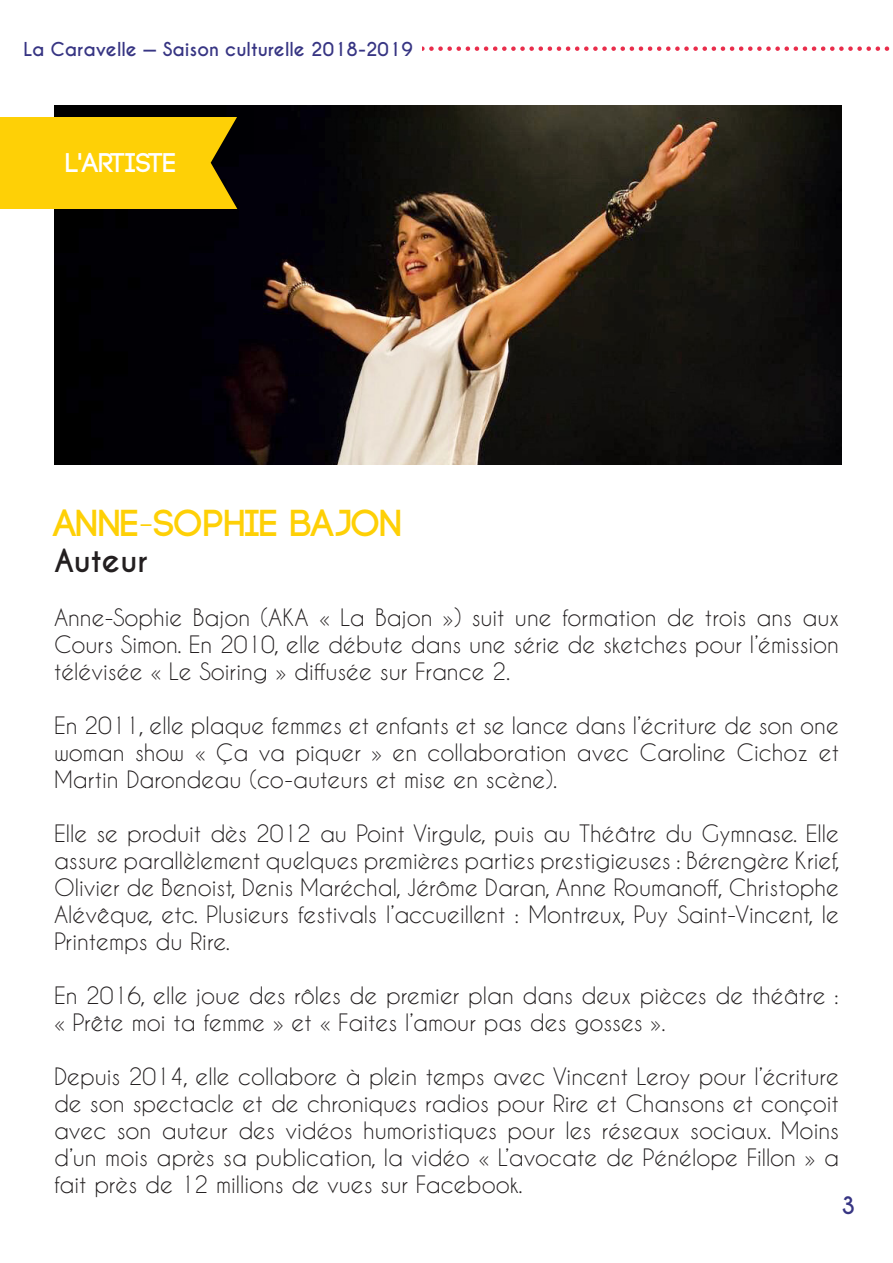
<style>
.page{position:relative;width:893px;height:1263px;background:#fff}
.page>*{position:absolute;margin:0;border:0;box-sizing:border-box;transform-origin:0 0}
.t1{font:700 37.5px "Code";color:#fed006}
.t2{font:700 30px "Caviar Dreams";color:#231f20}
.t3{font:700 27px "Code";color:#fff}
.t4{font:22.5px/27px "Caviar Dreams";color:#231f20;text-align:justify}
.t5{font:700 22.5px "Caviar Dreams";color:#373583}
.t6{font:700 18px "Caviar Dreams";color:#373583}
.s1{font-family:"Caviar Dreams";font-weight:400}
</style>
<div class="page">
<img style="left:54px;top:105px;width:787px;height:360px">
<svg style="left:422px;top:46px;width:468px;height:5px"></svg>
<div style="left:0;top:117px;width:242px;height:91px;background:#fed006"></div>
<img style="left:211px;top:105px;width:43px;height:133px">
<p class="t6" style="left:24px;top:38px;width:391px">La Caravelle — Saison culturelle 2018-2019</p>
<p class="t3" style="left:66px;top:149px;width:111px">L'ARTISTE</p>
<h1 class="t1" style="left:54px;top:504px;width:350px">ANNE<span class="s1">-</span>SOPHIE BAJON</h1>
<h2 class="t2" style="left:54px;top:543px;width:95px">Auteur</h2>
<p class="t4" style="left:54px;top:604px;width:786px">Anne-Sophie Bajon (AKA « La Bajon ») suit une formation de trois ans aux Cours Simon. En 2010, elle débute dans une série de sketches pour l’émission télévisée « Le Soiring » diffusée sur France 2.</p>
<p class="t4" style="left:54px;top:712px;width:786px">En 2011, elle plaque femmes et enfants et se lance dans l’écriture de son one woman show « Ça va piquer » en collaboration avec Caroline Cichoz et Martin Darondeau (co-auteurs et mise en scène).</p>
<p class="t4" style="left:54px;top:820px;width:787px">Elle se produit dès 2012 au Point Virgule, puis au Théâtre du Gymnase. Elle assure parallèlement quelques premières parties prestigieuses : Bérengère Krief, Olivier de Benoist, Denis Maréchal, Jérôme Daran, Anne Roumanoff, Christophe Alévêque, etc. Plusieurs festivals l’accueillent : Montreux, Puy Saint-Vincent, le Printemps du Rire.</p>
<p class="t4" style="left:54px;top:982px;width:786px">En 2016, elle joue des rôles de premier plan dans deux pièces de théâtre : « Prête moi ta femme » et « Faites l’amour pas des gosses ».</p>
<p class="t4" style="left:54px;top:1063px;width:786px">Depuis 2014, elle collabore à plein temps avec Vincent Leroy pour l’écriture de son spectacle et de chroniques radios pour Rire et Chansons et conçoit avec son auteur des vidéos humoristiques pour les réseaux sociaux. Moins d’un mois après sa publication, la vidéo « L’avocate de Pénélope Fillon » a fait près de 12 millions de vues sur Facebook.</p>
<p class="t5" style="left:841px;top:1192px;width:16px">3</p>
</div>
